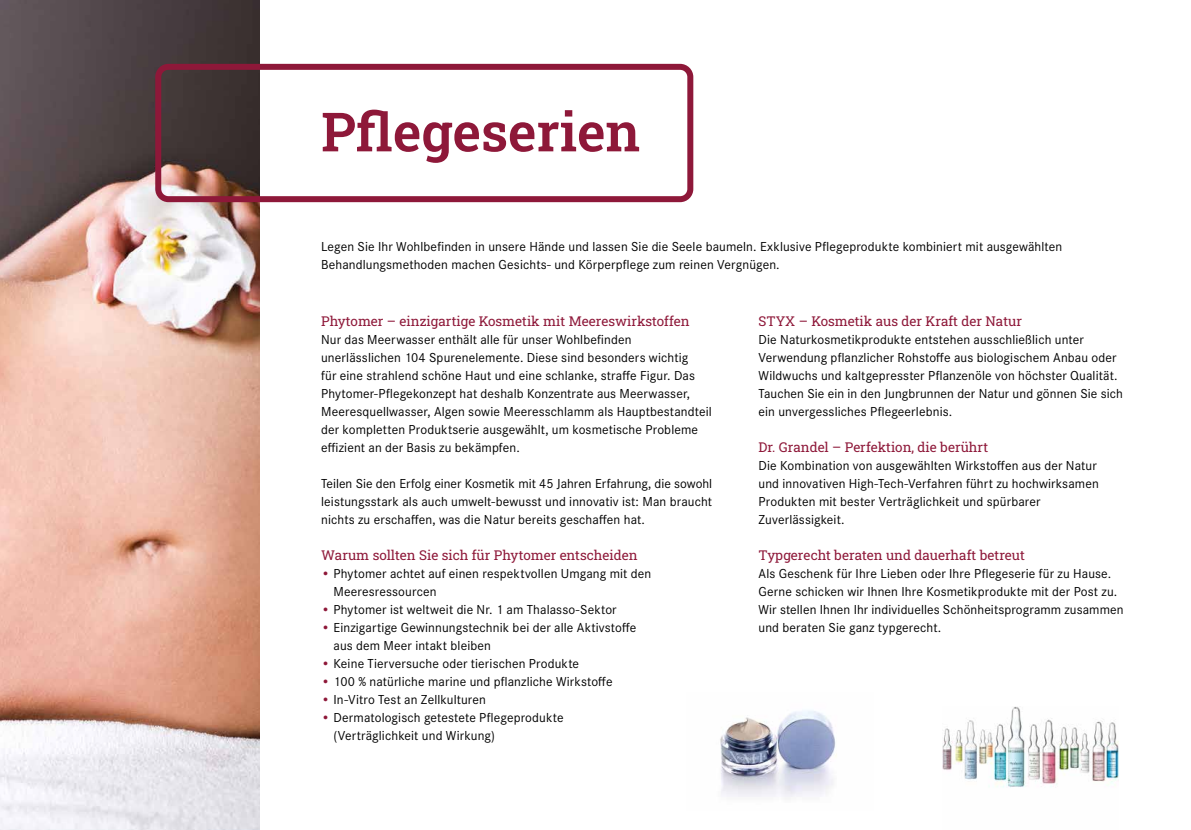
<style>
.page{position:relative;width:1191px;height:830px;background:#fff}
.page>*{position:absolute;margin:0;border:0;box-sizing:border-box;transform-origin:0 0}
.t1{font:600 54px "Roboto Slab";color:#8e1839}
.t2{font:13.5px/18px "Corporate S";letter-spacing:.01em;color:#000}
.t3{font:13.5px "Roboto Slab";color:#8e1839}
.s1{color:#8e1839}
</style>
<div class="page">
<img style="left:0;top:0;width:259px;height:829px">
<img style="left:720px;top:710px;width:117px;height:87px">
<img style="left:943px;top:706px;width:175px;height:82px">
<div style="left:155px;top:64px;width:538px;height:138px;border:6px solid #8e1839;border-radius:10px"></div>
<h1 class="t1" style="left:321px;top:95px;width:320px">Pflegeserien</h1>
<p class="t2" style="left:321px;top:237px;width:742px">Legen Sie Ihr Wohlbefinden in unsere Hände und lassen Sie die Seele baumeln. Exklusive Pflegeprodukte kombiniert mit ausgewählten<br>Behandlungsmethoden machen Gesichts- und Körperpflege zum reinen Vergnügen.</p>
<p class="t3" style="left:321px;top:311px;width:370px">Phytomer – einzigartige Kosmetik mit Meereswirkstoffen</p>
<p class="t2" style="left:321px;top:330px;width:392px">Nur das Meerwasser enthält alle für unser Wohlbefinden unerlässlichen 104 Spurenelemente. Diese sind besonders wichtig<br>für eine strahlend schöne Haut und eine schlanke, straffe Figur. Das Phytomer-Pflegekonzept hat deshalb Konzentrate aus Meerwasser, Meeresquellwasser, Algen sowie Meeresschlamm als Hauptbestandteil der kompletten Produktserie ausgewählt, um kosmetische Probleme effizient an der Basis zu bekämpfen.</p>
<p class="t2" style="left:321px;top:474px;width:392px;text-align:justify">Teilen Sie den Erfolg einer Kosmetik mit 45 Jahren Erfahrung, die sowohl leistungsstark als auch umwelt-bewusst und innovativ ist: Man braucht nichts zu erschaffen, was die Natur bereits geschaffen hat.</p>
<p class="t3" style="left:321px;top:545px;width:318px">Warum sollten Sie sich für Phytomer entscheiden</p>
<p class="t2" style="left:333px;top:564px;width:319px;text-indent:-12px"><span class="s1">•</span> Phytomer achtet auf einen respektvollen Umgang mit den<br>Meeresressourcen</p>
<p class="t2" style="left:321px;top:600px;width:297px"><span class="s1">•</span> Phytomer ist weltweit die Nr. 1 am Thalasso-Sektor</p>
<p class="t2" style="left:333px;top:618px;width:304px;text-indent:-12px"><span class="s1">•</span> Einzigartige Gewinnungstechnik bei der alle Aktivstoffe aus dem Meer intakt bleiben</p>
<p class="t2" style="left:321px;top:654px;width:259px"><span class="s1">•</span> Keine Tierversuche oder tierischen Produkte</p>
<p class="t2" style="left:321px;top:672px;width:293px"><span class="s1">•</span> 100 % natürliche marine und pflanzliche Wirkstoffe</p>
<p class="t2" style="left:321px;top:690px;width:166px"><span class="s1">•</span> In-Vitro Test an Zellkulturen</p>
<p class="t2" style="left:333px;top:708px;width:232px;text-indent:-12px"><span class="s1">•</span> Dermatologisch getestete Pflegeprodukte (Verträglichkeit und Wirkung)</p>
<p class="t3" style="left:758px;top:311px;width:265px">STYX – Kosmetik aus der Kraft der Natur</p>
<p class="t2" style="left:758px;top:330px;width:366px">Die Naturkosmetikprodukte entstehen ausschließlich unter Verwendung pflanzlicher Rohstoffe aus biologischem Anbau oder Wildwuchs und kaltgepresster Pflanzenöle von höchster Qualität.<br>Tauchen Sie ein in den Jungbrunnen der Natur und gönnen Sie sich ein unvergessliches Pflegeerlebnis.</p>
<p class="t3" style="left:758px;top:437px;width:231px">Dr. Grandel – Perfektion, die berührt</p>
<p class="t2" style="left:758px;top:456px;width:342px">Die Kombination von ausgewählten Wirkstoffen aus der Natur und innovativen High-Tech-Verfahren führt zu hochwirksamen Produkten mit bester Verträglichkeit und spürbarer Zuverlässigkeit.</p>
<p class="t3" style="left:758px;top:545px;width:268px">Typgerecht beraten und dauerhaft betreut</p>
<p class="t2" style="left:758px;top:564px;width:366px">Als Geschenk für Ihre Lieben oder Ihre Pflegeserie für zu Hause.<br>Gerne schicken wir Ihnen Ihre Kosmetikprodukte mit der Post zu.<br>Wir stellen Ihnen Ihr individuelles Schönheitsprogramm zusammen und beraten Sie ganz typgerecht.</p>
</div>
